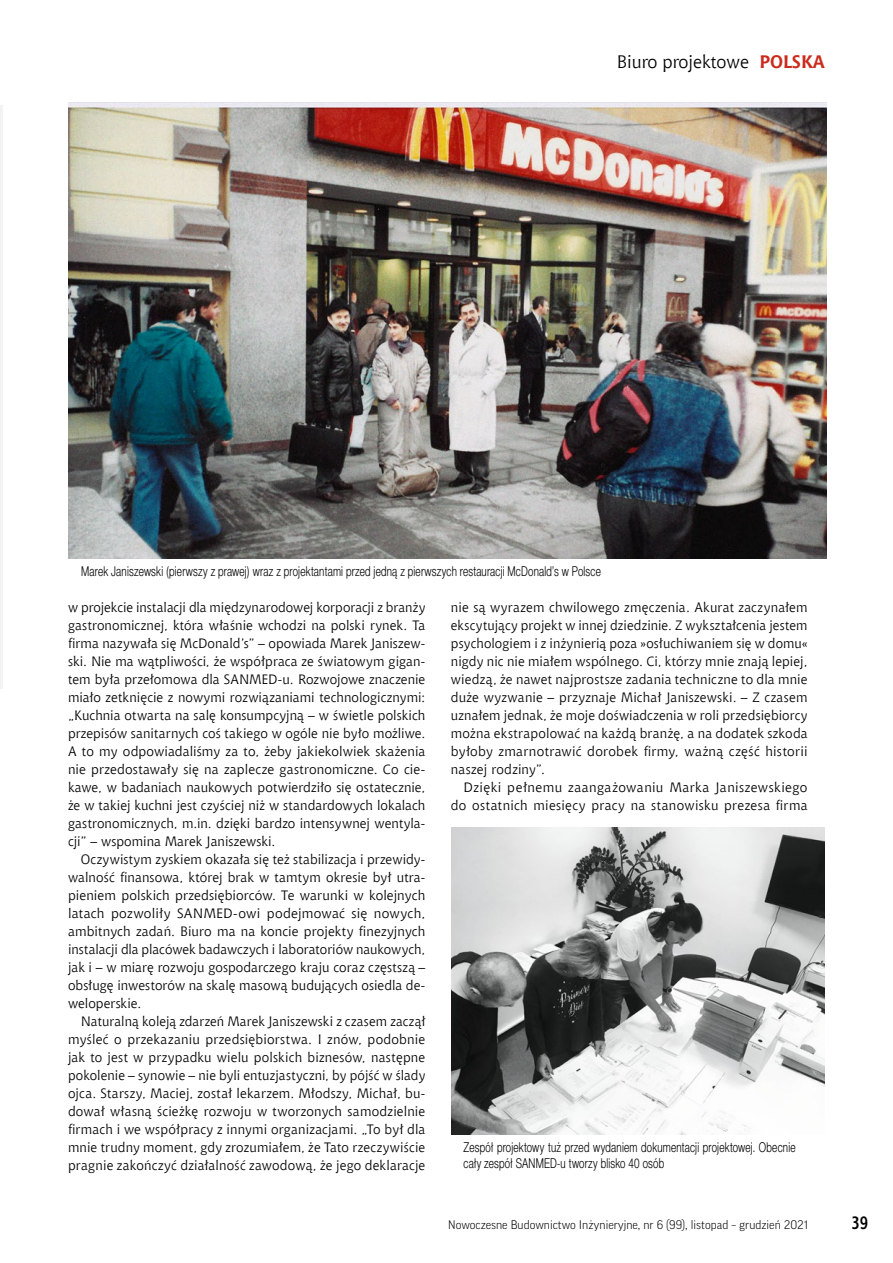
<style>
.page{position:relative;width:893px;height:1263px;background:#fff}
.page>*{position:absolute;margin:0;border:0;box-sizing:border-box;transform-origin:0 0}
.t1{font:18px "Chianti EU";color:#000}
.t2{font:700 18px "Aerton Cnd EFN";color:#000}
.text_podstawowy{font:13.5px/18px "Chianti EU";letter-spacing:.02em;color:#000;text-align:justify}
.podpos_zdjecia_2{font:13.5px/16.2px "Switzer Cnd EFN Light";letter-spacing:.015em;color:#000;scale:.9 1}
.t3{font:300 12px "Good Pro";color:#000}
.s1{font-weight:700;color:#cb2a1d}
</style>
<div class="page">
<hr style="left:0;top:106px;width:2px;height:583px;background:#f3f3f3">
<img style="left:68px;top:102px;width:759px;height:456px">
<img style="left:451px;top:828px;width:374px;height:306px">
<p class="t1" style="left:617px;top:51px;width:210px">Biuro projektowe <span class="s1">POLSKA</span></p>
<p class="podpos_zdjecia_2" style="left:81px;top:563px;width:579px">Marek Janiszewski (pierwszy z prawej) wraz z projektantami przed jedną z pierwszych restauracji McDonald’s w Polsce</p>
<p class="text_podstawowy" style="left:68px;top:598px;width:359px">w projekcie instalacji dla międzynarodowej korporacji z branży gastronomicznej, która właśnie wchodzi na polski rynek. Ta firma nazywała się McDonald’s” – opowiada Marek Janiszew&shy;ski. Nie ma wątpliwości, że współpraca ze światowym gigan&shy;tem była przełomowa dla SANMED-u. Rozwojowe znaczenie miało zetknięcie z nowymi rozwiązaniami technologicznymi: „Kuchnia otwarta na salę konsumpcyjną – w świetle polskich przepisów sanitarnych coś takiego w ogóle nie było możliwe.<br>A to my odpowiadaliśmy za to, żeby jakiekolwiek skażenia nie przedostawały się na zaplecze gastronomiczne. Co cie&shy;kawe, w badaniach naukowych potwierdziło się ostatecznie, że w takiej kuchni jest czyściej niż w standardowych lokalach gastronomicznych, m.in. dzięki bardzo intensywnej wentyla&shy;cji” – wspomina Marek Janiszewski.</p>
<p class="text_podstawowy" style="left:68px;top:850px;width:359px;text-indent:13px">Oczywistym zyskiem okazała się też stabilizacja i przewidy&shy;walność finansowa, której brak w tamtym okresie był utra&shy;pieniem polskich przedsiębiorców. Te warunki w kolejnych latach pozwoliły SANMED-owi podejmować się nowych, ambitnych zadań. Biuro ma na koncie projekty finezyjnych instalacji dla placówek badawczych i laboratoriów naukowych, jak i – w miarę rozwoju gospodarczego kraju coraz częstszą – obsługę inwestorów na skalę masową budujących osiedla de&shy;weloperskie.</p>
<p class="text_podstawowy" style="left:68px;top:1012px;width:359px;text-indent:13px">Naturalną koleją zdarzeń Marek Janiszewski z czasem zaczął myśleć o przekazaniu przedsiębiorstwa. I znów, podobnie jak to jest w przypadku wielu polskich biznesów, następne pokolenie – synowie – nie byli entuzjastyczni, by pójść w ślady ojca. Starszy, Maciej, został lekarzem. Młodszy, Michał, bu&shy;dował własną ścieżkę rozwoju w tworzonych samodzielnie firmach i we współpracy z innymi organizacjami. „To był dla mnie trudny moment, gdy zrozumiałem, że Tato rzeczywiście pragnie zakończyć działalność zawodową, że jego deklaracje</p>
<p class="text_podstawowy" style="left:451px;top:598px;width:358px">nie są wyrazem chwilowego zmęczenia. Akurat zaczynałem ekscytujący projekt w innej dziedzinie. Z wykształcenia jestem psychologiem i z inżynierią poza »osłuchiwaniem się w domu« nigdy nic nie miałem wspólnego. Ci, którzy mnie znają lepiej, wiedzą, że nawet najprostsze zadania techniczne to dla mnie duże wyzwanie – przyznaje Michał Janiszewski. – Z czasem uznałem jednak, że moje doświadczenia w roli przedsiębiorcy można ekstrapolować na każdą branżę, a na dodatek szkoda byłoby zmarnotrawić dorobek firmy, ważną część historii naszej rodziny”.</p>
<p class="text_podstawowy" style="left:451px;top:778px;width:358px;text-align:right">Dzięki pełnemu zaangażowaniu Marka Janiszewskiego do ostatnich miesięcy pracy na stanowisku prezesa firma</p>
<p class="podpos_zdjecia_2" style="left:463px;top:1139px;width:370px">Zespół projektowy tuż przed wydaniem dokumentacji projektowej. Obecnie cały zespół SANMED-u tworzy blisko 40 osób</p>
<p class="t3" style="left:448px;top:1218px;width:361px">Nowoczesne Budownictwo Inżynieryjne, nr 6 (99), listopad – grudzień 2021</p>
<p class="t2" style="left:851px;top:1212px;width:18px">39</p>
</div>
